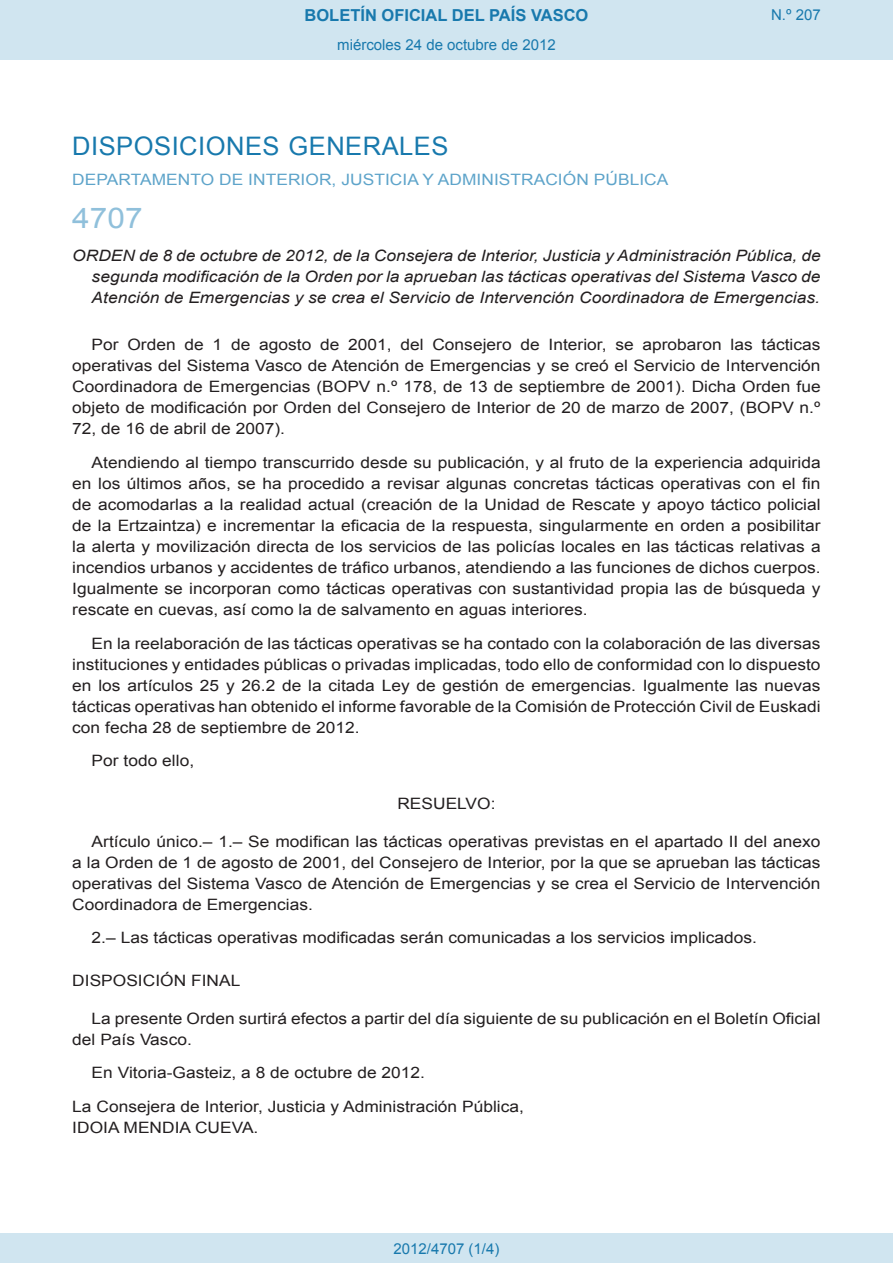
<style>
.page{position:relative;width:893px;height:1263px;background:#fff}
.page>*{position:absolute;margin:0;border:0;box-sizing:border-box;transform-origin:0 0}
.BOPVOrden{font:28.5px "Arial";color:#90c0db;scale:1.11 1}
.BOPVSeccion{font:25.5px "Arial";letter-spacing:.02em;color:#1879ad}
.t1{font:700 16.5px "Arial";color:#1879ad}
.BOPVDetalle{font:15.6px/21px "Arial";color:#231f20;text-align:justify;scale:1.11 1}
.BOPVTitulo{font:italic 15.6px/21px "Arial";color:#231f20;text-align:justify;scale:1.11 1}
.BOPVOrganismo{font:15.6px "Arial";letter-spacing:.005em;color:#5ea4ca;scale:1.11 1}
.BOPVFirmaPuesto{font:15.6px "Arial";color:#231f20;scale:1.11 1}
.BOPVFirmaLugFec{font:15.6px "Arial";color:#231f20;scale:1.11 1}
.BOPVFirmaNombre{font:15.6px "Arial";color:#231f20;scale:1.11 1}
.BOPVDisposicion{font:15.6px "Arial";color:#231f20;scale:1.11 1}
.BOPVClave{font:15.6px "Arial";color:#231f20;scale:1.11 1}
.Paginacion_Centro{font:15px "Arial";color:#1879ad}
</style>
<div class="page">
<div style="left:0;top:0;width:893px;height:60px;background:#d0e5f0"></div>
<div style="left:0;top:1233px;width:893px;height:30px;background:#d0e5f0"></div>
<p class="t1" style="left:305px;top:4px;width:285px">BOLETÍN OFICIAL DEL PAÍS VASCO</p>
<p class="Paginacion_Centro" style="left:337px;top:35px;width:220px">miércoles 24 de octubre de 2012</p>
<p class="Paginacion_Centro" style="left:771px;top:5px;width:51px">N.º 207</p>
<p class="BOPVSeccion" style="left:72px;top:129px;width:378px">DISPOSICIONES GENERALES</p>
<p class="BOPVOrganismo" style="left:72px;top:169px;width:539px">DEPARTAMENTO DE INTERIOR, JUSTICIA Y ADMINISTRACIÓN PÚBLICA</p>
<p class="BOPVOrden" style="left:72px;top:199px;width:65px">4707</p>
<p class="BOPVTitulo" style="left:92px;top:246px;width:658px;text-indent:-19px">ORDEN de 8 de octubre de 2012, de la Consejera de Interior, Justicia y Administración Pública, de segunda modificación de la Orden por la aprueban las tácticas operativas del Sistema Vasco de Atención de Emergencias y se crea el Servicio de Intervención Coordinadora de Emergencias.</p>
<p class="BOPVDetalle" style="left:72px;top:334px;width:676px;text-indent:19px">Por Orden de 1 de agosto de 2001, del Consejero de Interior, se aprobaron las tácticas operativas del Sistema Vasco de Atención de Emergencias y se creó el Servicio de Intervención Coordinadora de Emergencias (BOPV n.º 178, de 13 de septiembre de 2001). Dicha Orden fue objeto de modificación por Orden del Consejero de Interior de 20 de marzo de 2007, (BOPV n.º 72, de 16 de abril de 2007).</p>
<p class="BOPVDetalle" style="left:72px;top:452px;width:676px;text-indent:19px">Atendiendo al tiempo transcurrido desde su publicación, y al fruto de la experiencia adquirida en los últimos años, se ha procedido a revisar algunas concretas tácticas operativas con el fin de acomodarlas a la realidad actual (creación de la Unidad de Rescate y apoyo táctico policial de la Ertzaintza) e incrementar la eficacia de la respuesta, singularmente en orden a posibilitar la alerta y movilización directa de los servicios de las policías locales en las tácticas relativas a incendios urbanos y accidentes de tráfico urbanos, atendiendo a las funciones de dichos cuerpos.<br>Igualmente se incorporan como tácticas operativas con sustantividad propia las de búsqueda y rescate en cuevas, así como la de salvamento en aguas interiores.</p>
<p class="BOPVDetalle" style="left:72px;top:633px;width:676px;text-indent:19px">En la reelaboración de las tácticas operativas se ha contado con la colaboración de las diversas instituciones y entidades públicas o privadas implicadas, todo ello de conformidad con lo dispuesto en los artículos 25 y 26.2 de la citada Ley de gestión de emergencias. Igualmente las nuevas tácticas operativas han obtenido el informe favorable de la Comisión de Protección Civil de Euskadi con fecha 28 de septiembre de 2012.</p>
<p class="BOPVDetalle" style="left:92px;top:750px;width:94px">Por todo ello,</p>
<p class="BOPVClave" style="left:397px;top:793px;width:90px">RESUELVO:</p>
<p class="BOPVDetalle" style="left:72px;top:831px;width:676px;text-indent:19px">Artículo único.– 1.– Se modifican las tácticas operativas previstas en el apartado II del anexo a la Orden de 1 de agosto de 2001, del Consejero de Interior, por la que se aprueban las tácticas operativas del Sistema Vasco de Atención de Emergencias y se crea el Servicio de Intervención Coordinadora de Emergencias.</p>
<p class="BOPVDetalle" style="left:92px;top:927px;width:601px">2.– Las tácticas operativas modificadas serán comunicadas a los servicios implicados.</p>
<p class="BOPVDisposicion" style="left:72px;top:970px;width:153px">DISPOSICIÓN FINAL</p>
<p class="BOPVDetalle" style="left:72px;top:1008px;width:676px;text-indent:19px">La presente Orden surtirá efectos a partir del día siguiente de su publicación en el Boletín Oficial del País Vasco.</p>
<p class="BOPVFirmaLugFec" style="left:92px;top:1063px;width:302px">En Vitoria-Gasteiz, a 8 de octubre de 2012.</p>
<p class="BOPVFirmaPuesto" style="left:72px;top:1096px;width:408px">La Consejera de Interior, Justicia y Administración Pública,</p>
<p class="BOPVFirmaNombre" style="left:72px;top:1117px;width:169px">IDOIA MENDIA CUEVA.</p>
<p class="Paginacion_Centro" style="left:393px;top:1238px;width:107px">2012/4707 (1/4)</p>
</div>
